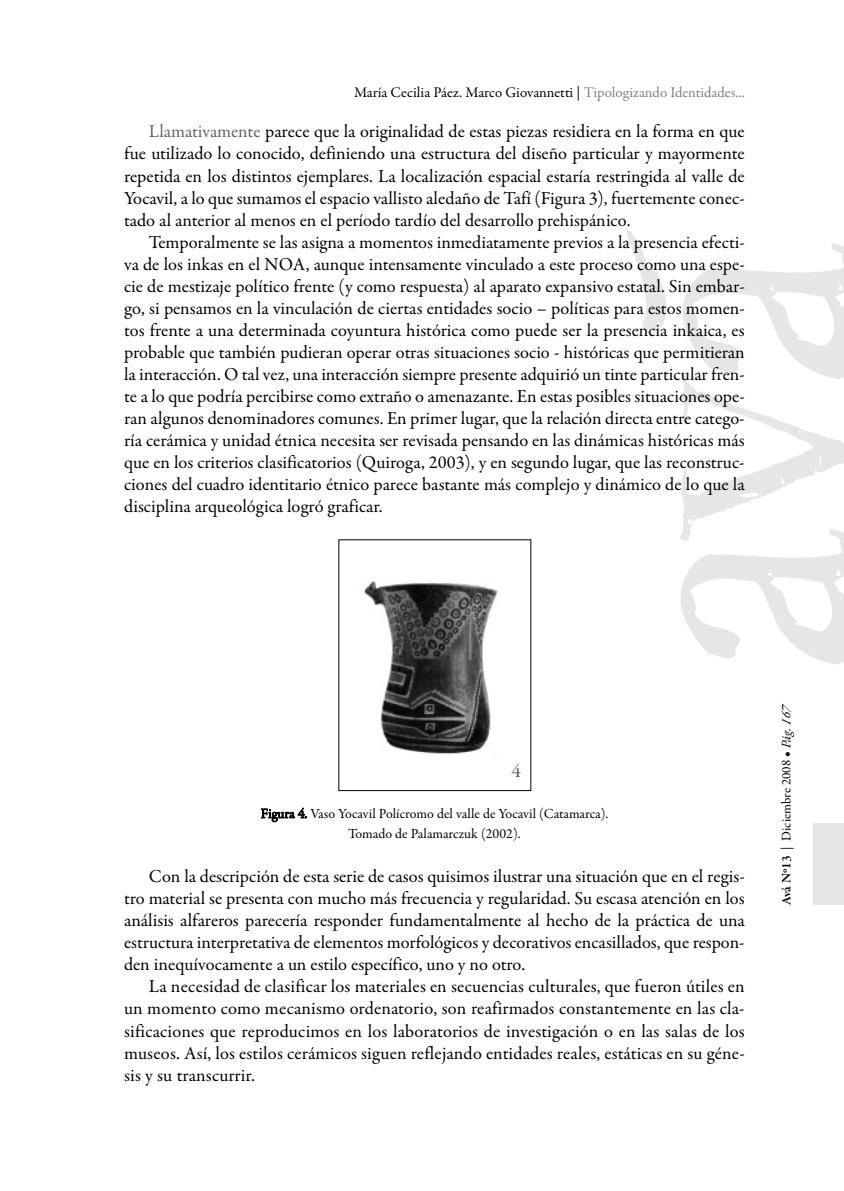
<style>
.page{position:relative;width:844px;height:1191px;background:#fff}
.page>*{position:absolute;margin:0;border:0;box-sizing:border-box;transform-origin:0 0}
.t1{font:19.25px "Garamond Premr Pro";color:#626262}
.t2{font:18.38px/22.1px "Garamond Premr Pro";color:#000;text-align:justify}
.t3{font:14.88px "Garamond Premr Pro";color:#000}
.t4{font:14px/19.9px "Garamond Premr Pro";letter-spacing:-.005em;color:#000;text-align:center}
.t5{font:13.12px "Garamond Premr Pro";color:#000}
.s1{color:#808080}
.s2{color:#626262}
.s3{font-weight:600}
.s4{font-style:italic}
</style>
<div class="page">
<svg style="left:626px;top:231px;width:40px;height:102px"></svg>
<svg style="left:680px;top:243px;width:163px;height:421px"></svg>
<div style="left:813px;top:823px;width:30px;height:82px;background:#e6e6e6"></div>
<img style="left:364px;top:581px;width:134px;height:173px">
<p class="t3" style="left:354px;top:86px;width:392px">María Cecilia Páez. Marco Giovannetti | <span class="s1">Tipologizando Identidades...</span></p>
<p class="t2" style="left:124px;top:122px;width:622px;text-indent:25px"><span class="s2">Llamativamente</span> parece que la originalidad de estas piezas residiera en la forma en que fue utilizado lo conocido, definiendo una estructura del diseño particular y mayormente repetida en los distintos ejemplares. La localización espacial estaría restringida al valle de Yocavil, a lo que sumamos el espacio vallisto aledaño de Tafí (Figura 3), fuertemente conec&shy;tado al anterior al menos en el período tardío del desarrollo prehispánico.</p>
<p class="t2" style="left:124px;top:232px;width:622px;text-indent:25px">Temporalmente se las asigna a momentos inmediatamente previos a la presencia efecti&shy;va de los inkas en el NOA, aunque intensamente vinculado a este proceso como una espe&shy;cie de mestizaje político frente (y como respuesta) al aparato expansivo estatal. Sin embar&shy;go, si pensamos en la vinculación de ciertas entidades socio – políticas para estos momen&shy;tos frente a una determinada coyuntura histórica como puede ser la presencia inkaica, es probable que también pudieran operar otras situaciones socio - históricas que permitieran la interacción. O tal vez, una interacción siempre presente adquirió un tinte particular fren&shy;te a lo que podría percibirse como extraño o amenazante. En estas posibles situaciones ope&shy;ran algunos denominadores comunes. En primer lugar, que la relación directa entre catego&shy;ría cerámica y unidad étnica necesita ser revisada pensando en las dinámicas históricas más que en los criterios clasificatorios (Quiroga, 2003), y en segundo lugar, que las reconstruc&shy;ciones del cuadro identitario étnico parece bastante más complejo y dinámico de lo que la disciplina arqueológica logró graficar.</p>
<p class="t1" style="left:511px;top:763px;width:11px">4</p>
<p class="t4" style="left:261px;top:805px;width:349px">Figura 4. Vaso Yocavil Polícromo del valle de Yocavil (Catamarca).<br>Tomado de Palamarczuk (2002).</p>
<p class="t2" style="left:124px;top:867px;width:622px;text-indent:25px">Con la descripción de esta serie de casos quisimos ilustrar una situación que en el regis&shy;tro material se presenta con mucho más frecuencia y regularidad. Su escasa atención en los análisis alfareros parecería responder fundamentalmente al hecho de la práctica de una estructura interpretativa de elementos morfológicos y decorativos encasillados, que respon&shy;den inequívocamente a un estilo específico, uno y no otro.</p>
<p class="t2" style="left:124px;top:977px;width:622px;text-indent:25px">La necesidad de clasificar los materiales en secuencias culturales, que fueron útiles en un momento como mecanismo ordenatorio, son reafirmados constantemente en las cla&shy;sificaciones que reproducimos en los laboratorios de investigación o en las salas de los museos. Así, los estilos cerámicos siguen reflejando entidades reales, estáticas en su géne&shy;sis y su transcurrir.</p>
<p class="t5" style="left:780px;top:905px;width:204px;rotate:-90deg"><span class="s3">Avá Nº13</span> | Diciembre 2008 • <span class="s4">Pág. 167</span></p>
</div>
